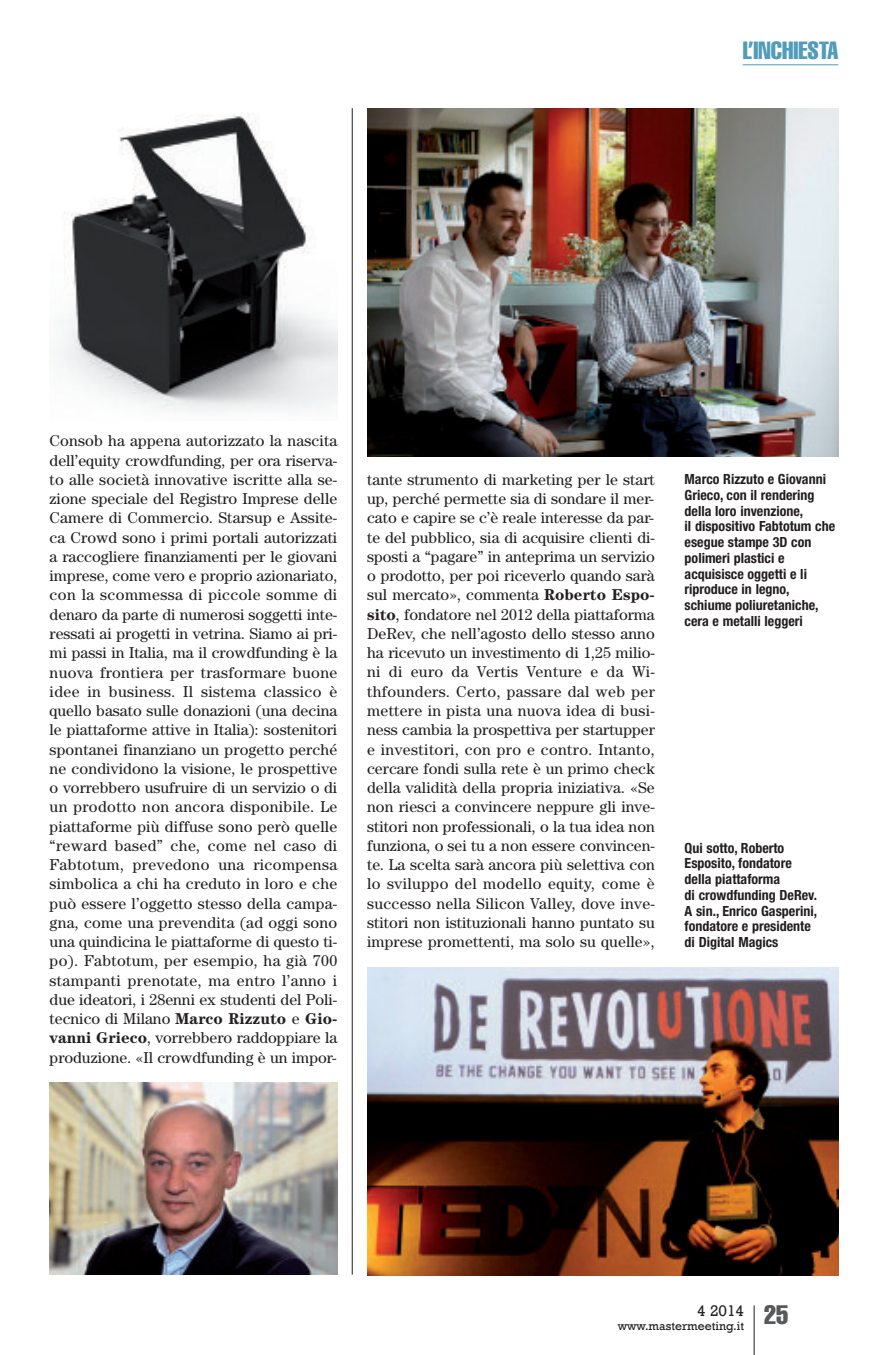
<style>
.page{position:relative;width:893px;height:1355px;background:#fff}
.page>*{position:absolute;margin:0;border:0;box-sizing:border-box;transform-origin:0 0}
.t1{font:extra-condensed 24.5px "Helvetica";color:#509cb9}
.t2{font:15.75px/19.2px "Century";color:#231f20;text-align:justify}
.t3{font:15.75px "Rockwell";color:#231f20}
.t4{font:700 condensed 14px/15.8px "Helvetica Neue";color:#231f20}
.t5{font:12.25px "Rockwell";color:#231f20}
.s1{font-weight:700}
</style>
<div class="page">
<hr style="left:754px;top:1305px;width:1px;height:49px;background:#231f20">
<hr style="left:743px;top:64px;width:95px;height:1px;background:#509cb9">
<hr style="left:352px;top:108px;width:1px;height:1166px;background:#231f20">
<img style="left:367px;top:108px;width:471px;height:348px">
<img style="left:59px;top:114px;width:278px;height:297px">
<img style="left:367px;top:967px;width:471px;height:308px">
<img style="left:50px;top:1082px;width:287px;height:192px">
<h1 class="t1" style="left:743px;top:42px;width:97px">L’INCHIESTA</h1>
<p class="t2" style="left:50px;top:433px;width:289px">Consob ha appena autorizzato la nascita dell’equity crowdfunding, per ora riserva&shy;to alle società innovative iscritte alla se&shy;zione speciale del Registro Imprese delle Camere di Commercio. Starsup e Assite&shy;ca Crowd sono i primi portali autorizzati a raccogliere finanziamenti per le giovani imprese, come vero e proprio azionariato, con la scommessa di piccole somme di denaro da parte di numerosi soggetti inte&shy;ressati ai progetti in vetrina. Siamo ai pri&shy;mi passi in Italia, ma il crowdfunding è la nuova frontiera per trasformare buone idee in business. Il sistema classico è quello basato sulle donazioni (una decina le piattaforme attive in Italia): sostenitori spontanei finanziano un progetto perché ne condividono la visione, le prospettive o vorrebbero usufruire di un servizio o di un prodotto non ancora disponibile. Le piattaforme più diffuse sono però quelle “reward based” che, come nel caso di Fabtotum, prevedono una ricompensa simbolica a chi ha creduto in loro e che può essere l’oggetto stesso della campa&shy;gna, come una prevendita (ad oggi sono una quindicina le piattaforme di questo ti&shy;po). Fabtotum, per esempio, ha già 700 stampanti prenotate, ma entro l’anno i due ideatori, i 28enni ex studenti del Poli&shy;tecnico di Milano <span class="s1">Marco Rizzuto</span> e <span class="s1">Gio&shy;vanni Grieco</span>, vorrebbero raddoppiare la produzione. «Il crowdfunding è un impor-</p>
<p class="t2" style="left:367px;top:471px;width:289px">tante strumento di marketing per le start up, perché permette sia di sondare il mer&shy;cato e capire se c’è reale interesse da par&shy;te del pubblico, sia di acquisire clienti di&shy;sposti a “pagare” in anteprima un servizio o prodotto, per poi riceverlo quando sarà sul mercato», commenta <span class="s1">Roberto Espo&shy;sito</span>, fondatore nel 2012 della piattaforma DeRev, che nell’agosto dello stesso anno ha ricevuto un investimento di 1,25 milio&shy;ni di euro da Vertis Venture e da Wi&shy;thfounders. Certo, passare dal web per mettere in pista una nuova idea di busi&shy;ness cambia la prospettiva per startupper e investitori, con pro e contro. Intanto, cercare fondi sulla rete è un primo check della validità della propria iniziativa. «Se non riesci a convincere neppure gli inve&shy;stitori non professionali, o la tua idea non funziona, o sei tu a non essere convincen&shy;te. La scelta sarà ancora più selettiva con lo sviluppo del modello equity, come è successo nella Silicon Valley, dove inve&shy;stitori non istituzionali hanno puntato su imprese promettenti, ma solo su quelle»,</p>
<p class="t4" style="left:685px;top:472px;width:152px">Marco Rizzuto e Giovanni<br>Grieco, con il rendering della loro invenzione,<br>il dispositivo Fabtotum che esegue stampe 3D con polimeri plastici e acquisisce oggetti e li riproduce in legno, schiume poliuretaniche, cera e metalli leggeri</p>
<p class="t4" style="left:685px;top:840px;width:134px">Qui sotto, Roberto<br>Esposito, fondatore della piattaforma<br>di crowdfunding DeRev.<br>A sin., Enrico Gasperini, fondatore e presidente di Digital Magics</p>
<p class="t5" style="left:618px;top:1318px;width:172px">www.mastermeeting.it <sup>25</sup></p>
<p class="t3" style="left:697px;top:1300px;width:49px">4 2014</p>
</div>
